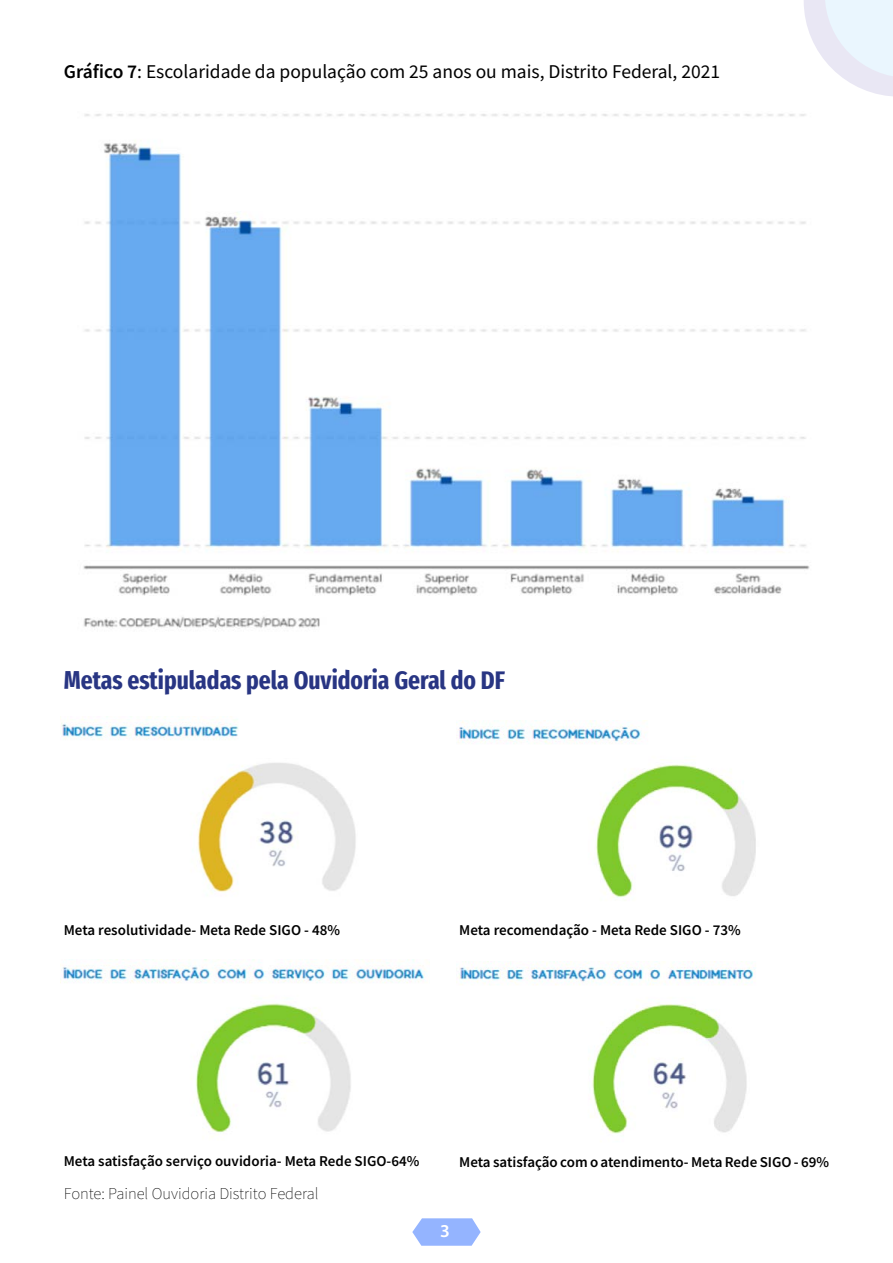
<style>
.page{position:relative;width:893px;height:1263px;background:#fff}
.page>*{position:absolute;margin:0;border:0;box-sizing:border-box;transform-origin:0 0}
.t1{font:700 extra-condensed 25.5px "Fira Sans";color:#283583}
.t2{font:19.5px "Source Sans Pro";color:#000}
.t3{font:600 18.15px "Myriad Pro";color:#fff}
.t4{font:200 16.5px "Source Sans Pro";color:#000}
.t5{font:600 15px "Source Sans Pro";color:#000}
.s1{font-weight:600}
</style>
<div class="page">
<svg style="left:412px;top:1218px;width:69px;height:28px;background:#a5bfff"></svg>
<svg style="left:804px;top:0;width:89px;height:96px"></svg>
<img style="left:83px;top:113px;width:727px;height:515px">
<img style="left:61px;top:716px;width:295px;height:177px">
<img style="left:60px;top:960px;width:365px;height:173px">
<img style="left:458px;top:720px;width:298px;height:178px">
<img style="left:459px;top:963px;width:296px;height:171px">
<h2 class="t2" style="left:64px;top:60px;width:658px"><span class="s1">Gráfico 7</span>: Escolaridade da população com 25 anos ou mais, Distrito Federal, 2021</h2>
<h1 class="t1" style="left:64px;top:659px;width:443px">Metas estipuladas pela Ouvidoria Geral do DF</h1>
<p class="t5" style="left:64px;top:920px;width:278px">Meta resolutividade- Meta Rede SIGO - 48%</p>
<p class="t5" style="left:459px;top:920px;width:283px">Meta recomendação - Meta Rede SIGO - 73%</p>
<p class="t5" style="left:64px;top:1151px;width:357px">Meta satisfação serviço ouvidoria- Meta Rede SIGO-64%</p>
<p class="t5" style="left:459px;top:1152px;width:371px">Meta satisfação com o atendimento- Meta Rede SIGO - 69%</p>
<p class="t4" style="left:64px;top:1184px;width:256px">Fonte: Painel Ouvidoria Distrito Federal</p>
<p class="t3" style="left:440px;top:1219px;width:11px">3</p>
</div>
